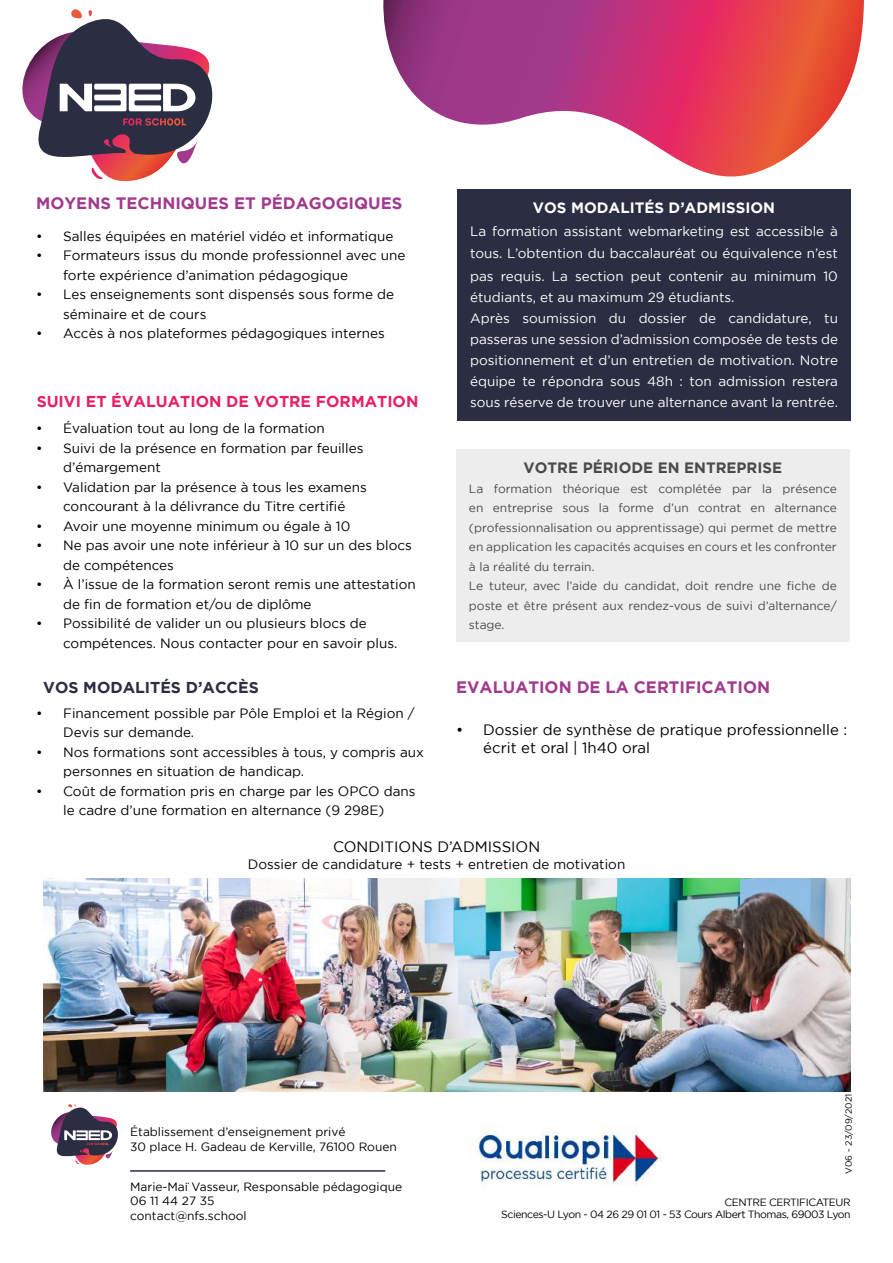
<style>
.page{position:relative;width:893px;height:1263px;background:#fff}
.page>*{position:absolute;margin:0;border:0;box-sizing:border-box;transform-origin:0 0}
.t1{font:700 16.5px "Gotham";color:#a1398f}
.t2{font:700 15.75px "Gotham";color:#e71f67}
.t3{font:700 15.75px "Gotham";color:#2b2d42}
.t4{font:15px/18px "Gotham";color:#000}
.t5{font:700 15px "Gotham";color:#4a4a49}
.t6{font:700 15px "Gotham";color:#fff}
.t7{font:13.5px/19.5px "Gotham";color:#000}
.t8{font:13.5px/21px "Gotham";color:#fff;text-align:justify}
.t9{font:12px/19.5px "Gotham";color:#4a4a49}
.t10{font:12px/14.4px "Gotham";color:#000}
.t11{font:10.5px/12.6px "Gotham";letter-spacing:-.04em;color:#000;text-align:right}
.t12{font:9px "Gotham";color:#000}
</style>
<div class="page">
<div style="left:457px;top:189px;width:394px;height:231px;background:#2b2d42"></div>
<div style="left:456px;top:449px;width:393px;height:193px;background:#ededed"></div>
<hr style="left:130px;top:1170px;width:255px;height:2px;background:#2b2d42">
<img style="left:43px;top:878px;width:808px;height:214px">
<svg style="left:51px;top:1104px;width:67px;height:61px"></svg>
<svg style="left:383px;top:0;width:481px;height:177px"></svg>
<svg style="left:22px;top:9px;width:191px;height:173px"></svg>
<img style="left:475px;top:1125px;width:186px;height:62px">
<p class="t1" style="left:36px;top:193px;width:368px">MOYENS TECHNIQUES ET PÉDAGOGIQUES</p>
<p class="t7" style="left:36px;top:226px;width:359px">• Salles équipées en matériel vidéo et informatique</p>
<p class="t7" style="left:63px;top:245px;width:344px;text-indent:-27px">• Formateurs issus du monde professionnel avec une forte expérience d’animation pédagogique</p>
<p class="t7" style="left:63px;top:284px;width:332px;text-indent:-27px">• Les enseignements sont dispensés sous forme de séminaire et de cours</p>
<p class="t7" style="left:36px;top:323px;width:350px">• Accès à nos plateformes pédagogiques internes</p>
<p class="t2" style="left:37px;top:392px;width:383px">SUIVI ET ÉVALUATION DE VOTRE FORMATION</p>
<p class="t7" style="left:36px;top:419px;width:290px">• Évaluation tout au long de la formation</p>
<p class="t7" style="left:63px;top:438px;width:302px;text-indent:-27px">• Suivi de la présence en formation par feuilles d’émargement</p>
<p class="t7" style="left:36px;top:477px;width:332px;text-align:center">• Validation par la présence à tous les examens concourant à la délivrance du Titre certifié</p>
<p class="t7" style="left:36px;top:516px;width:316px">• Avoir une moyenne minimum ou égale à 10</p>
<p class="t7" style="left:63px;top:536px;width:350px;text-indent:-27px">• Ne pas avoir une note inférieur à 10 sur un des blocs de compétences</p>
<p class="t7" style="left:63px;top:575px;width:354px;text-indent:-27px">• À l’issue de la formation seront remis une attestation de fin de formation et/ou de diplôme</p>
<p class="t7" style="left:63px;top:614px;width:336px;text-indent:-27px">• Possibilité de valider un ou plusieurs blocs de compétences. Nous contacter pour en savoir plus.</p>
<p class="t6" style="left:533px;top:199px;width:244px">VOS MODALITÉS D’ADMISSION</p>
<p class="t8" style="left:470px;top:219px;width:369px;line-height:22.5px">La formation assistant webmarketing est accessible à tous. L’obtention du baccalauréat ou équivalence n’est pas requis. La section peut contenir au minimum 10</p>
<p class="t8" style="left:470px;top:286px;width:369px;text-align:left">étudiants, et au maximum 29 étudiants.<br>Après soumission du dossier de candidature, tu passeras une session d’admission composée de tests de positionnement et d’un entretien de motivation. Notre équipe te répondra sous 48h : ton admission restera sous réserve de trouver une alternance avant la rentrée.</p>
<p class="t5" style="left:524px;top:459px;width:260px">VOTRE PÉRIODE EN ENTREPRISE</p>
<p class="t9" style="left:469px;top:479px;width:369px">La formation théorique est complétée par la présence en entreprise sous la forme d’un contrat en alternance (professionnalisation ou apprentissage) qui permet de mettre en application les capacités acquises en cours et les confronter à la réalité du terrain.<br>Le tuteur, avec l’aide du candidat, doit rendre une fiche de poste et être présent aux rendez-vous de suivi d’alternance/ stage.</p>
<p class="t3" style="left:43px;top:678px;width:217px">VOS MODALITÉS D’ACCÈS</p>
<p class="t1" style="left:456px;top:678px;width:315px">EVALUATION DE LA CERTIFICATION</p>
<p class="t4" style="left:483px;top:720px;width:366px;text-indent:-27px">• Dossier de synthèse de pratique professionnelle : écrit et oral | 1h40 oral</p>
<p class="t7" style="left:63px;top:703px;width:353px;text-indent:-27px">• Financement possible par Pôle Emploi et la Région /<br>Devis sur demande.</p>
<p class="t7" style="left:63px;top:742px;width:362px;text-indent:-27px">• Nos formations sont accessibles à tous, y compris aux personnes en situation de handicap.</p>
<p class="t7" style="left:36px;top:781px;width:381px;text-align:center">• Coût de formation pris en charge par les OPCO dans le cadre d’une formation en alternance (9 298E)</p>
<p class="t4" style="left:333px;top:838px;width:209px">CONDITIONS D’ADMISSION</p>
<p class="t7" style="left:248px;top:854px;width:379px">Dossier de candidature + tests + entretien de motivation</p>
<p class="t10" style="left:130px;top:1124px;width:268px">Établissement d’enseignement privé<br>30 place H. Gadeau de Kerville, 76100 Rouen</p>
<p class="t10" style="left:130px;top:1179px;width:274px">Marie-Maï Vasseur, Responsable pédagogique<br>06 11 44 27 35<br>contact@nfs.school</p>
<p class="t12" style="left:844px;top:1174px;width:81px;rotate:-90deg">V06 - 23/09/2021</p>
<p class="t11" style="left:501px;top:1195px;width:351px">CENTRE CERTIFICATEUR<br>Sciences-U Lyon - 04 26 29 01 01 - 53 Cours Albert Thomas, 69003 Lyon</p>
</div>
